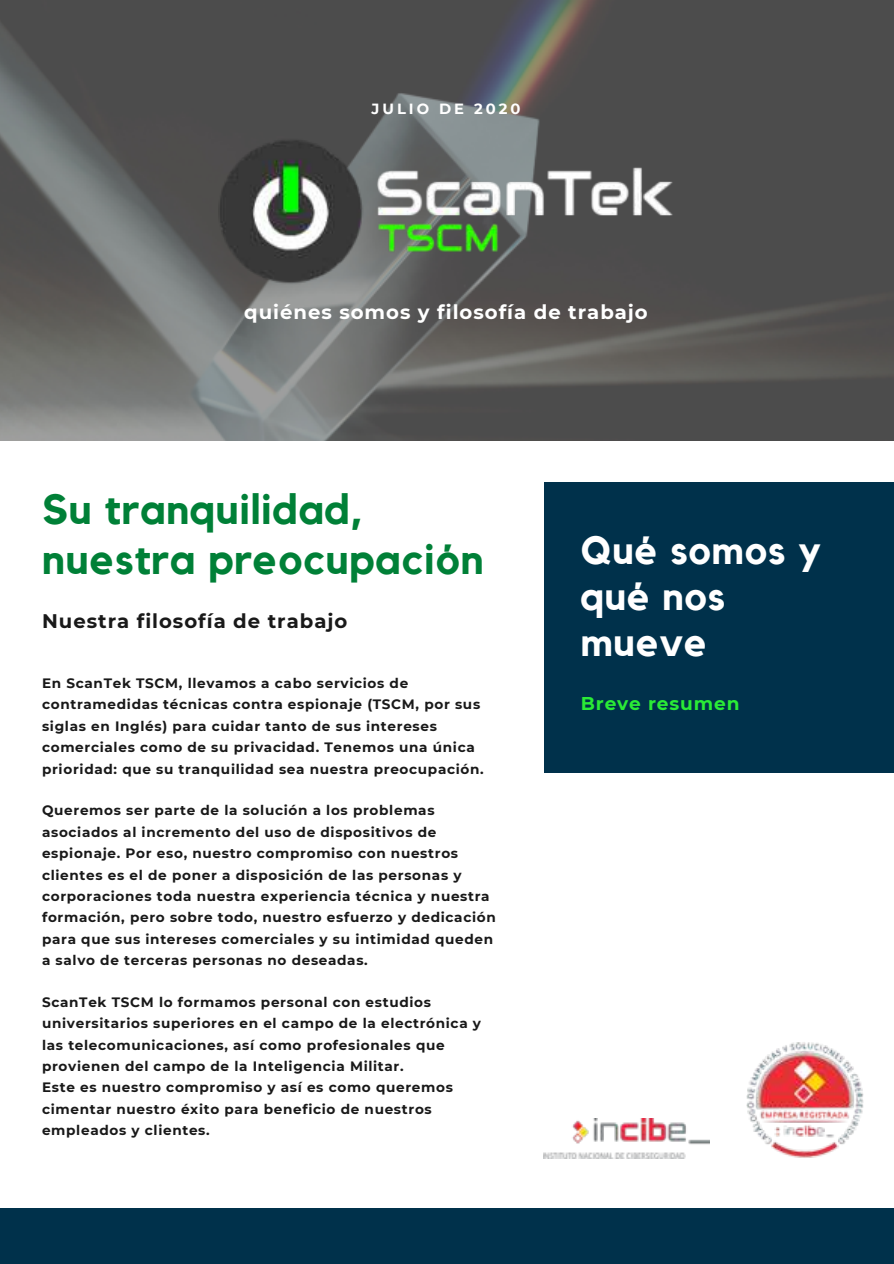
<style>
.page{position:relative;width:894px;height:1264px;background:#fff}
.page>*{position:absolute;margin:0;border:0;box-sizing:border-box;transform-origin:0 0}
.t1{font:700 42px/49.5px "Kollektif";letter-spacing:.02em;color:#008037}
.t2{font:700 39.3px/46.2px "Kollektif";letter-spacing:.02em;color:#fff}
.t3{font:700 19.65px "Montserrat";letter-spacing:.05em;color:#fff}
.t4{font:700 19.65px "Montserrat";letter-spacing:.05em;color:#191919}
.t5{font:700 18.45px "Montserrat";letter-spacing:.05em;color:#2aeb36}
.t6{font:700 14.7px "Montserrat";letter-spacing:.2em;color:#fff}
.t7{font:700 13.65px/21.5px "Montserrat";letter-spacing:.05em;color:#191919}
</style>
<div class="page">
<img style="left:0;top:0;width:893px;height:440px">
<div style="left:544px;top:482px;width:349px;height:290px;background:#00314b"></div>
<div style="left:0;top:1208px;width:893px;height:55px;background:#00314b"></div>
<img style="left:214px;top:136px;width:463px;height:150px">
<img style="left:746px;top:1042px;width:117px;height:116px">
<img style="left:543px;top:1118px;width:166px;height:40px">
<p class="t6" style="left:371px;top:98px;width:150px">JULIO DE 2020</p>
<h3 class="t3" style="left:244px;top:298px;width:405px">quiénes somos y filosofía de trabajo</h3>
<h1 class="t1" style="left:42px;top:484px;width:443px">Su tranquilidad, nuestra preocupación</h1>
<h3 class="t4" style="left:42px;top:607px;width:307px">Nuestra filosofía de trabajo</h3>
<p class="t7" style="left:42px;top:671px;width:443px">En ScanTek TSCM, llevamos a cabo servicios de contramedidas técnicas contra espionaje (TSCM, por sus siglas en Inglés) para cuidar tanto de sus intereses comerciales como de su privacidad. Tenemos una única prioridad: que su tranquilidad sea nuestra preocupación.</p>
<p class="t7" style="left:42px;top:799px;width:455px">Queremos ser parte de la solución a los problemas asociados al incremento del uso de dispositivos de espionaje. Por eso, nuestro compromiso con nuestros clientes es el de poner a disposición de las personas y corporaciones toda nuestra experiencia técnica y nuestra formación, pero sobre todo, nuestro esfuerzo y dedicación para que sus intereses comerciales y su intimidad queden a salvo de terceras personas no deseadas.</p>
<p class="t7" style="left:42px;top:990px;width:440px">ScanTek TSCM lo formamos personal con estudios universitarios superiores en el campo de la electrónica y las telecomunicaciones, así como profesionales que provienen del campo de la Inteligencia Militar.<br>Este es nuestro compromiso y así es como queremos cimentar nuestro éxito para beneficio de nuestros empleados y clientes.</p>
<h2 class="t2" style="left:580px;top:526px;width:242px">Qué somos y qué nos mueve</h2>
<h3 class="t5" style="left:580px;top:690px;width:160px">Breve resumen</h3>
</div>
